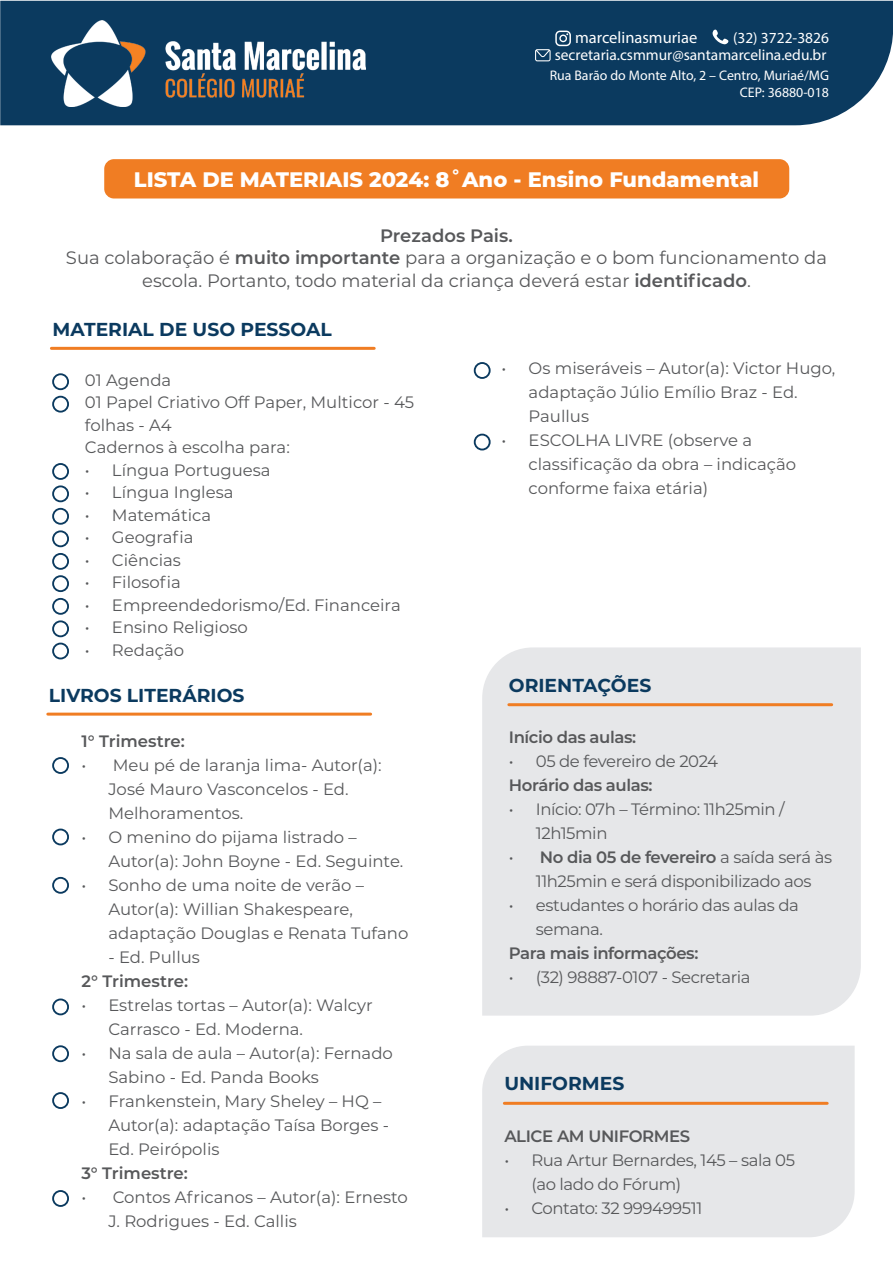
<style>
.page{position:relative;width:893px;height:1263px;background:#fff}
.page>*{position:absolute;margin:0;border:0;box-sizing:border-box;transform-origin:0 0}
.t1{font:800 21px "Montserrat";color:#fff}
.t2{font:700 18.75px "Montserrat";color:#0b3a5f}
.t3{font:18px/22.5px "Montserrat";color:#57585a;text-align:center}
.t4{font:16.5px/24px "Montserrat";color:#57585a}
.t5{font:16.5px/24px "Montserrat";letter-spacing:-.025em;color:#57585a}
.t6{font:600 16.5px "Montserrat";letter-spacing:-.025em;color:#57585a}
.t7{font:600 16.5px "Montserrat";color:#57585a}
.t8{font:16.5px "Montserrat";letter-spacing:-.03em;color:#57585a}
.t9{font:16.5px "Myriad Pro";color:#fff}
.t10{font:15.45px "Myriad Pro";color:#fff}
.t11{font:13.95px/16.6px "Myriad Pro";color:#fff;text-align:right}
.s1{font-weight:600}
</style>
<div class="page">
<div style="left:52px;top:463px;width:17px;height:17px;border:2px solid #0b3a5f;border-radius:50%"></div>
<div style="left:52px;top:485px;width:17px;height:17px;border:2px solid #0b3a5f;border-radius:50%"></div>
<div style="left:52px;top:508px;width:17px;height:17px;border:2px solid #0b3a5f;border-radius:50%"></div>
<div style="left:52px;top:530px;width:17px;height:17px;border:2px solid #0b3a5f;border-radius:50%"></div>
<div style="left:52px;top:553px;width:17px;height:17px;border:2px solid #0b3a5f;border-radius:50%"></div>
<div style="left:52px;top:575px;width:17px;height:17px;border:2px solid #0b3a5f;border-radius:50%"></div>
<div style="left:52px;top:598px;width:17px;height:17px;border:2px solid #0b3a5f;border-radius:50%"></div>
<div style="left:52px;top:373px;width:17px;height:17px;border:2px solid #0b3a5f;border-radius:50%"></div>
<div style="left:52px;top:396px;width:17px;height:17px;border:2px solid #0b3a5f;border-radius:50%"></div>
<div style="left:52px;top:620px;width:17px;height:17px;border:2px solid #0b3a5f;border-radius:50%"></div>
<div style="left:52px;top:643px;width:17px;height:16px;border:2px solid #0b3a5f;border-radius:50%"></div>
<div style="left:482px;top:647px;width:379px;height:369px;background:#e6e7e9"></div>
<div style="left:482px;top:1046px;width:373px;height:191px;background:#e6e7e9"></div>
<hr style="left:509px;top:703px;width:323px;height:3px;background:#f07d23">
<hr style="left:504px;top:1102px;width:323px;height:3px;background:#f07d23">
<div style="left:104px;top:159px;width:685px;height:39px;background:#f07d23;border-radius:10px"></div>
<hr style="left:51px;top:347px;width:323px;height:3px;background:#f07d23">
<hr style="left:48px;top:713px;width:323px;height:3px;background:#f07d23">
<div style="left:52px;top:757px;width:17px;height:17px;border:2px solid #0b3a5f;border-radius:50%"></div>
<div style="left:52px;top:877px;width:17px;height:17px;border:2px solid #0b3a5f;border-radius:50%"></div>
<div style="left:52px;top:828px;width:17px;height:17px;border:2px solid #0b3a5f;border-radius:50%"></div>
<div style="left:52px;top:1045px;width:17px;height:17px;border:2px solid #0b3a5f;border-radius:50%"></div>
<div style="left:52px;top:1092px;width:17px;height:17px;border:2px solid #0b3a5f;border-radius:50%"></div>
<div style="left:52px;top:1190px;width:17px;height:17px;border:2px solid #0b3a5f;border-radius:50%"></div>
<div style="left:52px;top:998px;width:17px;height:17px;border:2px solid #0b3a5f;border-radius:50%"></div>
<div style="left:0;top:1px;width:893px;height:124px;background:#0b3a5f"></div>
<img style="left:51px;top:20px;width:315px;height:86px">
<div style="left:474px;top:362px;width:17px;height:17px;border:2px solid #0b3a5f;border-radius:50%"></div>
<div style="left:474px;top:434px;width:17px;height:16px;border:2px solid #0b3a5f;border-radius:50%"></div>
<svg style="left:713px;top:29px;width:15px;height:15px"></svg>
<svg style="left:535px;top:31px;width:36px;height:30px"></svg>
<p class="t9" style="left:575px;top:27px;width:124px">marcelinasmuriae</p>
<p class="t10" style="left:733px;top:28px;width:97px">(32) 3722-3826</p>
<p class="t11" style="left:550px;top:67px;width:281px">Rua Barão do Monte Alto, 2 – Centro, Muriaé/MG<br>CEP: 36880-018</p>
<p class="t10" style="left:555px;top:46px;width:273px">secretaria.csmmur@santamarcelina.edu.br</p>
<p class="t1" style="left:134px;top:164px;width:627px">LISTA DE MATERIAIS 2024: 8˚Ano - Ensino Fundamental</p>
<p class="t3" style="left:66px;top:223px;width:762px"><span class="s1">Prezados Pais.<br></span>Sua colaboração é <span class="s1">muito importante</span> para a organização e o bom funcionamento da escola. Portanto, todo material da criança deverá estar <span class="s1">identificado</span>.</p>
<p class="t2" style="left:53px;top:316px;width:281px">MATERIAL DE USO PESSOAL</p>
<p class="t4" style="left:85px;top:368px;width:331px;line-height:22.5px">01 Agenda<br>01 Papel Criativo Off Paper, Multicor - 45 folhas - A4<br>Cadernos à escolha para:</p>
<p class="t4" style="left:85px;top:457px;width:187px">• Língua Portuguesa</p>
<p class="t4" style="left:85px;top:480px;width:150px">• Língua Inglesa</p>
<p class="t4" style="left:85px;top:502px;width:128px">• Matemática</p>
<p class="t4" style="left:85px;top:525px;width:110px">• Geografia</p>
<p class="t4" style="left:85px;top:547px;width:97px">• Ciências</p>
<p class="t4" style="left:85px;top:570px;width:97px">• Filosofia</p>
<p class="t4" style="left:85px;top:592px;width:317px">• Empreendedorismo/Ed. Financeira</p>
<p class="t4" style="left:85px;top:615px;width:164px">• Ensino Religioso</p>
<p class="t4" style="left:85px;top:637px;width:101px">• Redação</p>
<p class="t2" style="left:49px;top:682px;width:197px">LIVROS LITERÁRIOS</p>
<p class="t7" style="left:81px;top:729px;width:105px">1° Trimestre:</p>
<p class="t4" style="left:108px;top:753px;width:275px;text-indent:-27px">• Meu pé de laranja lima- Autor(a):<br>José Mauro Vasconcelos - Ed.<br>Melhoramentos.</p>
<p class="t4" style="left:108px;top:825px;width:297px;text-indent:-27px">• O menino do pijama listrado –<br>Autor(a): John Boyne - Ed. Seguinte.</p>
<p class="t4" style="left:108px;top:873px;width:301px;text-indent:-27px">• Sonho de uma noite de verão –<br>Autor(a): Willian Shakespeare, adaptação Douglas e Renata Tufano</p>
<p class="t4" style="left:108px;top:945px;width:93px">- Ed. Pullus</p>
<p class="t7" style="left:81px;top:970px;width:108px">2° Trimestre:</p>
<p class="t4" style="left:108px;top:993px;width:266px;text-indent:-27px">• Estrelas tortas – Autor(a): Walcyr<br>Carrasco - Ed. Moderna.</p>
<p class="t4" style="left:108px;top:1041px;width:286px;text-indent:-27px">• Na sala de aula – Autor(a): Fernado<br>Sabino - Ed. Panda Books</p>
<p class="t4" style="left:108px;top:1089px;width:282px;text-indent:-27px">• Frankenstein, Mary Sheley – HQ –<br>Autor(a): adaptação Taísa Borges -<br>Ed. Peirópolis</p>
<p class="t7" style="left:81px;top:1162px;width:108px">3° Trimestre:</p>
<p class="t4" style="left:108px;top:1185px;width:301px;text-indent:-27px">• Contos Africanos – Autor(a): Ernesto<br>J. Rodrigues - Ed. Callis</p>
<p class="t4" style="left:529px;top:355px;width:308px;text-indent:-27px">• Os miseráveis – Autor(a): Victor Hugo, adaptação Júlio Emílio Braz - Ed.<br>Paullus</p>
<p class="t4" style="left:529px;top:427px;width:269px;text-indent:-27px">• ESCOLHA LIVRE (observe a classificação da obra – indicação conforme faixa etária)</p>
<p class="t2" style="left:509px;top:672px;width:144px">ORIENTAÇÕES</p>
<p class="t6" style="left:509px;top:726px;width:129px">Início das aulas:</p>
<p class="t8" style="left:509px;top:750px;width:211px">• 05 de fevereiro de 2024</p>
<p class="t6" style="left:509px;top:774px;width:145px">Horário das aulas:</p>
<p class="t5" style="left:536px;top:797px;width:250px;text-indent:-27px">• Início: 07h – Término: 11h25min /<br>12h15min</p>
<p class="t5" style="left:509px;top:845px;width:325px;text-align:center">• <span class="s1">No dia 05 de fevereiro</span> a saída será às<br>11h25min e será disponibilizado aos</p>
<p class="t5" style="left:536px;top:893px;width:265px;text-indent:-27px">• estudantes o horário das aulas da semana.</p>
<p class="t6" style="left:509px;top:942px;width:191px">Para mais informações:</p>
<p class="t5" style="left:509px;top:965px;width:243px">• (32) 98887-0107 - Secretaria</p>
<p class="t2" style="left:504px;top:1070px;width:121px">UNIFORMES</p>
<p class="t6" style="left:504px;top:1124px;width:187px">ALICE AM UNIFORMES</p>
<p class="t5" style="left:531px;top:1147px;width:265px;text-indent:-27px">• Rua Artur Bernardes, 145 – sala 05 (ao lado do Fórum)</p>
<p class="t5" style="left:504px;top:1195px;width:199px">• Contato: 32 999499511</p>
</div>
